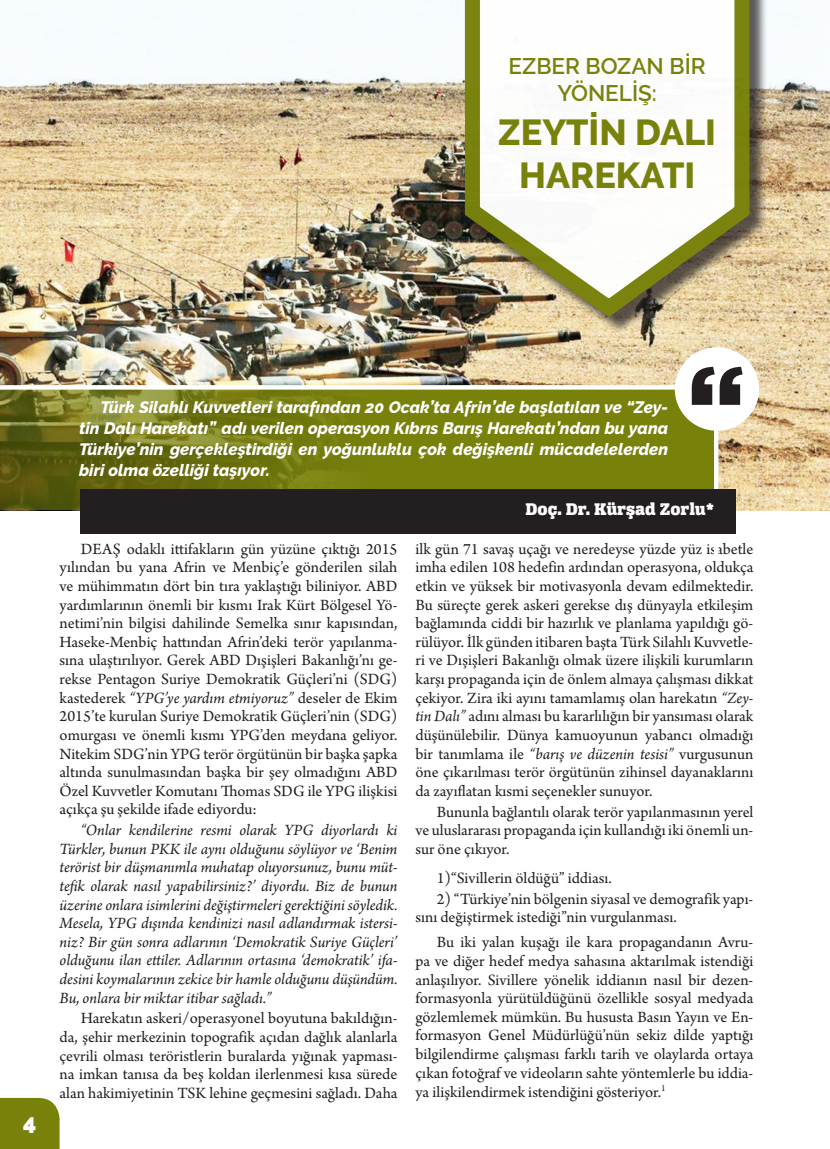
<style>
.page{position:relative;width:830px;height:1149px;background:#fff}
.page>*{position:absolute;margin:0;border:0;box-sizing:border-box;transform-origin:0 0}
.t1{font:900 105px "Gotham";color:#231f20}
.t2{font:800 36px/43.2px "Raleway";color:#78820b;text-align:center}
.t3{font:600 22.5px/27px "Raleway";color:#78820b;text-align:center}
.t4{font:900 22.5px "Raleway";color:#fff}
.t5{font:18px "Alianza Slab 900";color:#fff}
.t6{font:16.5px/18.6px "Arno Pro";color:#231f20;text-align:justify}
.t7{font:italic 16.5px/18.6px "Arno Pro";letter-spacing:-.005em;color:#231f20;text-align:justify}
.t8{font:italic 800 16.5px/21px "Raleway";color:#fff;text-align:justify}
.s1{font-style:italic}
</style>
<div class="page">
<div style="left:0;top:1097px;width:60px;height:51px;background:#78820b"></div>
<img style="left:0;top:0;width:829px;height:510px">
<div style="left:467px;top:0;width:300px;height:335px;background:#231f20;opacity:.75"></div>
<svg style="left:463px;top:0;width:293px;height:326px"></svg>
<svg style="left:0;top:383px;width:720px;height:128px;background:#7a801d"></svg>
<div style="left:674px;top:347px;width:84px;height:83px;background:#fff;border-radius:50%"></div>
<div style="left:80px;top:489px;width:656px;height:45px;background:#231f20"></div>
<h3 class="t3" style="left:508px;top:53px;width:198px">EZBER BOZAN BİR<br>YÖNELİŞ:</h3>
<h2 class="t2" style="left:498px;top:110px;width:219px">ZEYTİN DALI<br>HAREKATI</h2>
<h3 class="t4" style="left:23px;top:1108px;width:15px">4</h3>
<p class="t8" style="left:79px;top:396px;width:590px;text-indent:21px">Türk Silahlı Kuvvetleri tarafından 20 Ocak’ta Afrin’de başlatılan ve “Zey&shy;tin Dalı Harekatı” adı verilen operasyon Kıbrıs Barış Harekatı’ndan bu yana Türkiye’nin gerçekleştirdiği en yoğunluklu çok değişkenli mücadelelerden biri olma özelliği taşıyor.</p>
<h1 class="t1" style="left:687px;top:331px;width:59px">“</h1>
<p class="t6" style="left:60px;top:540px;width:339px;text-indent:21px">DEAŞ odaklı ittifakların gün yüzüne çıktığı 2015 yılından bu yana Afrin ve Menbiç’e gönderilen silah ve mühimmatın dört bin tıra yaklaştığı biliniyor. ABD yardımlarının önemli bir kısmı Irak Kürt Bölgesel Yö&shy;netimi’nin bilgisi dahilinde Semelka sınır kapısından, Haseke-Menbiç hattından Afrin’deki terör yapılanma&shy;sına ulaştırılıyor. Gerek ABD Dışişleri Bakanlığı’nı ge&shy;rekse Pentagon Suriye Demokratik Güçleri’ni (SDG) kastederek <span class="s1">“YPG’ye yardım etmiyoruz”</span> deseler de Ekim 2015’te kurulan Suriye Demokratik Güçleri’nin (SDG) omurgası ve önemli kısmı YPG’den meydana geliyor.<br>Nitekim SDG’nin YPG terör örgütünün bir başka şapka altında sunulmasından başka bir şey olmadığını ABD Özel Kuvvetler Komutanı Thomas SDG ile YPG ilişkisi açıkça şu şekilde ifade ediyordu:</p>
<p class="t7" style="left:60px;top:821px;width:339px;text-indent:21px">“Onlar kendilerine resmi olarak YPG diyorlardı ki Türkler, bunun PKK ile aynı olduğunu söylüyor ve ‘Benim terörist bir düşmanımla muhatap oluyorsunuz, bunu müt&shy;tefik olarak nasıl yapabilirsiniz?’ diyordu. Biz de bunun üzerine onlara isimlerini değiştirmeleri gerektiğini söyledik.<br>Mesela, YPG dışında kendinizi nasıl adlandırmak istersi&shy;niz? Bir gün sonra adlarının ‘Demokratik Suriye Güçleri’ olduğunu ilan ettiler. Adlarının ortasına ‘demokratik’ ifa&shy;desini koymalarının zekice bir hamle olduğunu düşündüm.<br>Bu, onlara bir miktar itibar sağladı.”</p>
<p class="t6" style="left:60px;top:1009px;width:339px;text-indent:21px">Harekatın askeri/operasyonel boyutuna bakıldığın&shy;da, şehir merkezinin topografik açıdan dağlık alanlarla çevrili olması teröristlerin buralarda yığınak yapması&shy;na imkan tanısa da beş koldan ilerlenmesi kısa sürede alan hakimiyetinin TSK lehine geçmesini sağladı. Daha</p>
<p class="t5" style="left:525px;top:498px;width:190px">Doç. Dr. Kürşad Zorlu*</p>
<p class="t6" style="left:415px;top:540px;width:339px">ilk gün 71 savaş uçağı ve neredeyse yüzde yüz isabetle imha edilen 108 hedefin ardından operasyona, oldukça etkin ve yüksek bir motivasyonla devam edilmektedir.<br>Bu süreçte gerek askeri gerekse dış dünyayla etkileşim bağlamında ciddi bir hazırlık ve planlama yapıldığı gö&shy;rülüyor. İlk günden itibaren başta Türk Silahlı Kuvvetle&shy;ri ve Dışişleri Bakanlığı olmak üzere ilişkili kurumların karşı propaganda için de önlem almaya çalışması dikkat çekiyor. Zira iki ayını tamamlamış olan harekatın <span class="s1">“Zey&shy;tin Dalı”</span> adını alması bu kararlılığın bir yansıması olarak düşünülebilir. Dünya kamuoyunun yabancı olmadığı bir tanımlama ile <span class="s1">“barış ve düzenin tesisi”</span> vurgusunun öne çıkarılması terör örgütünün zihinsel dayanaklarını da zayıflatan kısmi seçenekler sunuyor.</p>
<p class="t6" style="left:415px;top:802px;width:339px;text-indent:21px">Bununla bağlantılı olarak terör yapılanmasının yerel ve uluslararası propaganda için kullandığı iki önemli un&shy;sur öne çıkıyor.</p>
<p class="t6" style="left:436px;top:869px;width:176px">1)“Sivillerin öldüğü” iddiası.</p>
<p class="t6" style="left:415px;top:890px;width:339px;text-indent:21px">2) “Türkiye’nin bölgenin siyasal ve demografik yapı&shy;sını değiştirmek istediği”nin vurgulanması.</p>
<p class="t6" style="left:415px;top:933px;width:339px;text-indent:21px">Bu iki yalan kuşağı ile kara propagandanın Avru&shy;pa ve diğer hedef medya sahasına aktarılmak istendiği anlaşılıyor. Sivillere yönelik iddianın nasıl bir dezen&shy;formasyonla yürütüldüğünü özellikle sosyal medyada gözlemlemek mümkün. Bu hususta Basın Yayın ve En&shy;formasyon Genel Müdürlüğü’nün sekiz dilde yaptığı bilgilendirme çalışması farklı tarih ve olaylarda ortaya çıkan fotoğraf ve videoların sahte yöntemlerle bu iddia&shy;ya ilişkilendirmek istendiğini gösteriyor.<sup>1</sup></p>
</div>
